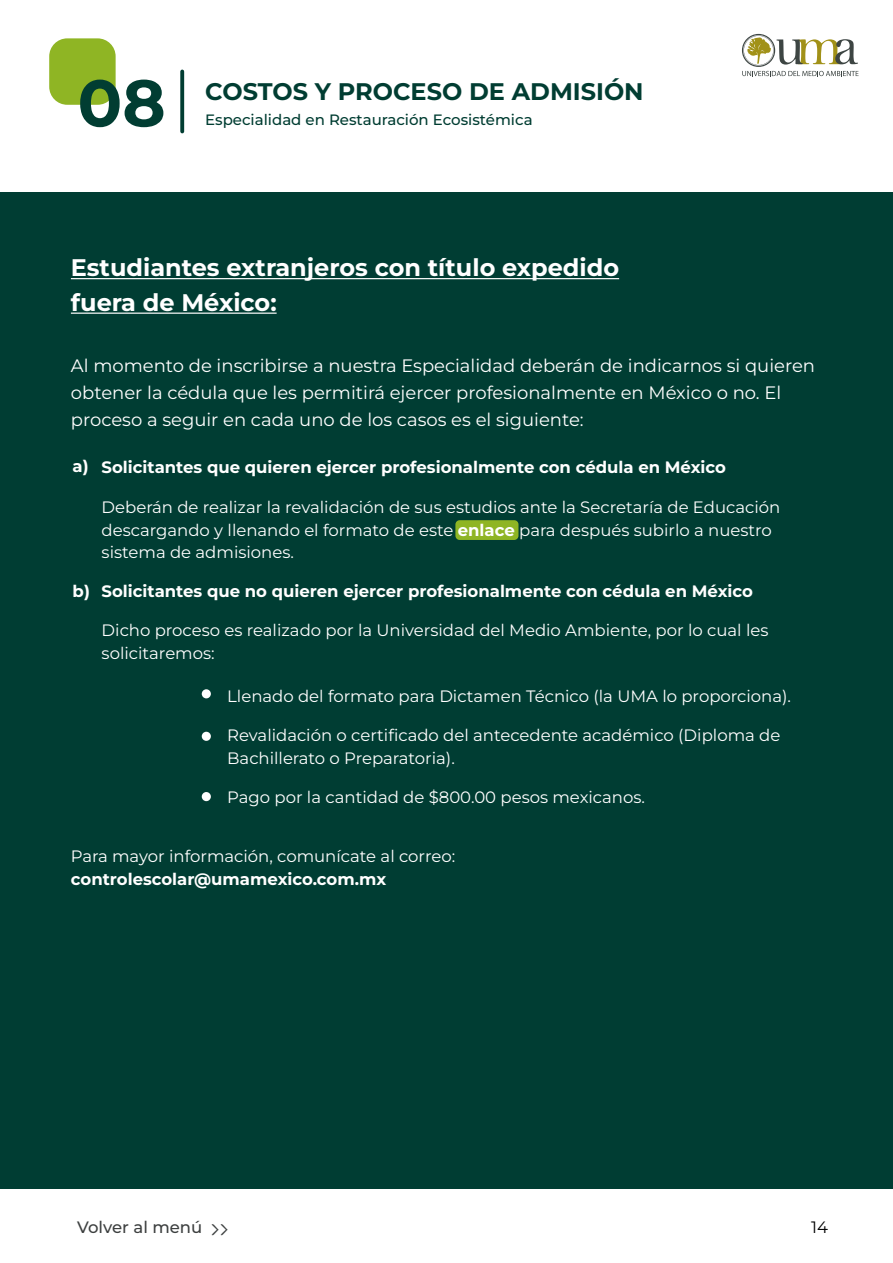
<style>
.page{position:relative;width:893px;height:1263px;background:#fff}
.page>*{position:absolute;margin:0;border:0;box-sizing:border-box;transform-origin:0 0}
.t1{font:700 65.85px "Montserrat";color:#013d32}
.t2{font:700 24px/34.5px "Montserrat";color:#fff}
.t3{font:700 24px "Montserrat";color:#013d32}
.t4{font:18px/27px "Montserrat";color:#fff}
.t5{font:16.5px/22.5px "Montserrat";color:#fff}
.t6{font:700 16.5px "Montserrat";color:#fff}
.t7{font:500 16.5px "Montserrat";color:#3d4040}
.t8{font:16.5px "Montserrat";color:#000}
.t9{font:500 15px "Montserrat";color:#013d32}
.s1{font-weight:700}
.s2{font-family:"Dearlove";font-weight:400;font-size:22.5px}
</style>
<div class="page">
<svg style="left:742px;top:34px;width:116px;height:42px"></svg>
<div style="left:0;top:192px;width:893px;height:996px;background:#003d33"></div>
<div style="left:49px;top:38px;width:67px;height:67px;background:#8fb524;border-radius:18px"></div>
<svg style="left:180px;top:71px;width:4px;height:60px"></svg>
<hr style="left:71px;top:278px;width:548px;height:1px;background:#fff">
<hr style="left:71px;top:313px;width:206px;height:1px;background:#fff">
<div style="left:455px;top:520px;width:63px;height:20px;background:#8fb524;border-radius:4px"></div>
<div style="left:202px;top:689px;width:9px;height:9px;background:#fff;border-radius:50%"></div>
<div style="left:202px;top:732px;width:9px;height:9px;background:#fff;border-radius:50%"></div>
<div style="left:202px;top:792px;width:9px;height:9px;background:#fff;border-radius:50%"></div>
<h1 class="t1" style="left:78px;top:56px;width:90px">08</h1>
<h2 class="t3" style="left:205px;top:74px;width:440px">COSTOS Y PROCESO DE ADMISIÓN</h2>
<p class="t9" style="left:205px;top:109px;width:329px">Especialidad en Restauración Ecosistémica</p>
<h2 class="t2" style="left:71px;top:249px;width:550px">Estudiantes extranjeros con título expedido fuera de México:</h2>
<p class="t4" style="left:71px;top:352px;width:746px">Al momento de inscribirse a nuestra Especialidad deberán de indicarnos si quieren obtener la cédula que les permitirá ejercer profesionalmente en México o no. El proceso a seguir en cada uno de los casos es el siguiente:</p>
<p class="t6" style="left:102px;top:456px;width:626px">Solicitantes que quieren ejercer profesionalmente con cédula en México</p>
<p class="t5" style="left:102px;top:495px;width:680px">Deberán de realizar la revalidación de sus estudios ante la Secretaría de Educación descargando y llenando el formato de este <span class="s1">enlace</span> para después subirlo a nuestro sistema de admisiones.</p>
<p class="t6" style="left:102px;top:579px;width:653px">Solicitantes que no quieren ejercer profesionalmente con cédula en México</p>
<p class="t5" style="left:102px;top:619px;width:668px">Dicho proceso es realizado por la Universidad del Medio Ambiente, por lo cual les solicitaremos:</p>
<p class="t6" style="left:73px;top:455px;width:18px">a)</p>
<p class="t6" style="left:73px;top:579px;width:19px">b)</p>
<p class="t5" style="left:227px;top:684px;width:565px">Llenado del formato para Dictamen Técnico (la UMA lo proporciona).</p>
<p class="t5" style="left:227px;top:723px;width:555px">Revalidación o certificado del antecedente académico (Diploma de<br>Bachillerato o Preparatoria).</p>
<p class="t5" style="left:227px;top:785px;width:419px">Pago por la cantidad de $800.00 pesos mexicanos.</p>
<p class="t5" style="left:71px;top:845px;width:386px">Para mayor información, comunícate al correo:</p>
<p class="t6" style="left:71px;top:867px;width:317px">controlescolar@umamexico.com.mx</p>
<p class="t7" style="left:77px;top:1216px;width:153px">Volver al menú <span class="s2">&gt;&gt;</span></p>
<p class="t8" style="left:811px;top:1216px;width:18px">14</p>
</div>
